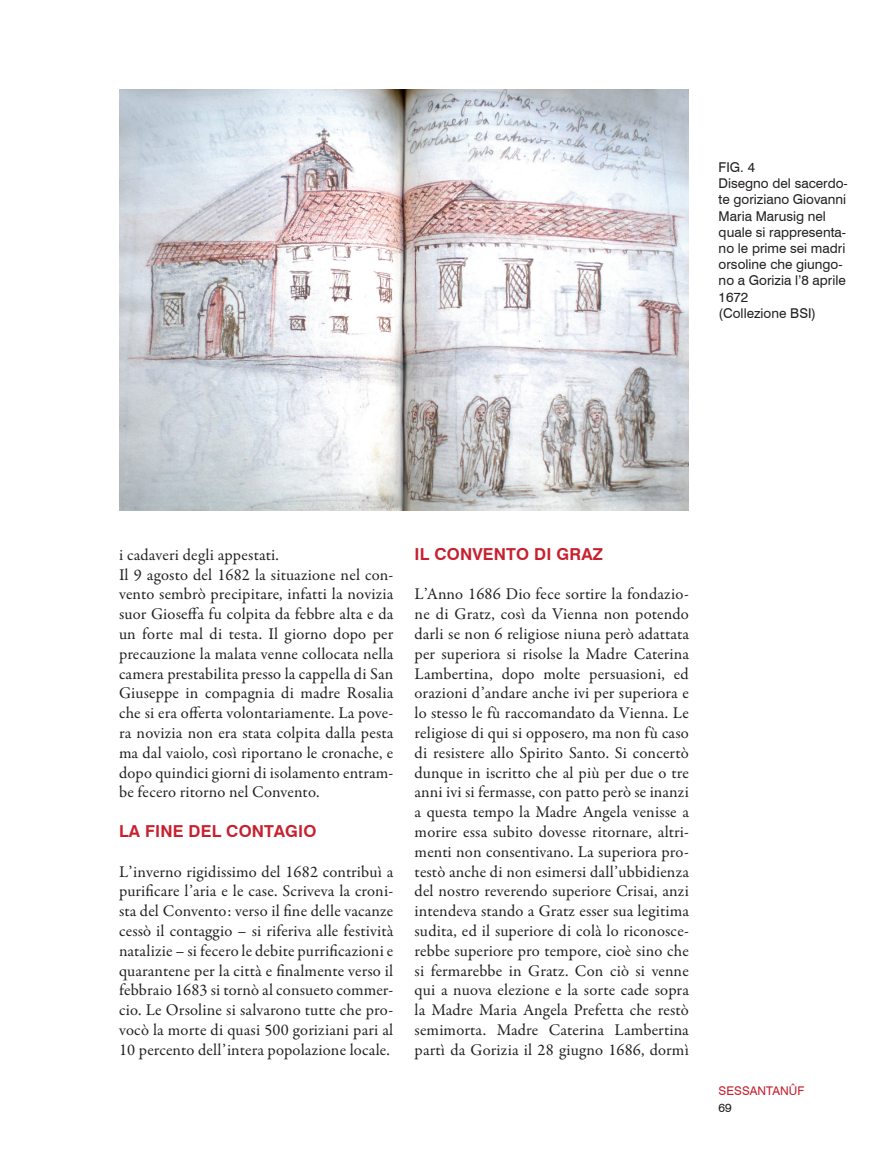
<style>
.page{position:relative;width:893px;height:1174px;background:#fff}
.page>*{position:absolute;margin:0;border:0;box-sizing:border-box;transform-origin:0 0}
.t1{font:16.5px/19.8px "Garamond Premr Pro";letter-spacing:.01em;color:#231f20;text-align:justify}
.t2{font:700 16.5px "Swiss 721 BT";letter-spacing:.01em;color:#c7202f}
.t3{font:13.5px/16.2px "Swiss 721 BT";color:#231f20}
.t4{font:12px "Swiss 721 BT";color:#c7202f}
.t5{font:12px "Swiss 721 BT";color:#231f20}
</style>
<div class="page">
<img style="left:119px;top:89px;width:570px;height:421px">
<p class="t3" style="left:719px;top:158px;width:38px">FIG. 4</p>
<p class="t3" style="left:719px;top:175px;width:131px">Disegno del sacerdo&shy;te goriziano Giovanni<br>Maria Marusig nel quale si rappresenta&shy;no le prime sei madri orsoline che giungo&shy;no a Gorizia l’8 aprile<br>1672</p>
<p class="t3" style="left:719px;top:304px;width:99px">(Collezione BSI)</p>
<p class="t1" style="left:119px;top:545px;width:161px">i cadaveri degli appestati.</p>
<p class="t1" style="left:119px;top:565px;width:276px">Il 9 agosto del 1682 la situazione nel con&shy;vento sembrò precipitare, infatti la novizia suor Gioseffa fu colpita da febbre alta e da un forte mal di testa. Il giorno dopo per precauzione la malata venne collocata nella camera prestabilita presso la cappella di San Giuseppe in compagnia di madre Rosalia che si era offerta volontariamente. La pove&shy;ra novizia non era stata colpita dalla pesta ma dal vaiolo, così riportano le cronache, e dopo quindici giorni di isolamento entram&shy;be fecero ritorno nel Convento.</p>
<p class="t2" style="left:119px;top:819px;width:199px">LA FINE DEL CONTAGIO</p>
<p class="t1" style="left:119px;top:862px;width:276px">L’inverno rigidissimo del 1682 contribuì a purificare l’aria e le case. Scriveva la croni&shy;sta del Convento: verso il fine delle vacanze cessò il contaggio – si riferiva alle festività natalizie – si fecero le debite purrificazioni e quarantene per la città e finalmente verso il febbraio 1683 si tornò al consueto commer&shy;cio. Le Orsoline si salvarono tutte che pro&shy;vocò la morte di quasi 500 goriziani pari al 10 percento dell’intera popolazione locale.</p>
<p class="t2" style="left:415px;top:542px;width:190px">IL CONVENTO DI GRAZ</p>
<p class="t1" style="left:415px;top:584px;width:276px">L’Anno 1686 Dio fece sortire la fondazio&shy;ne di Gratz, così da Vienna non potendo darli se non 6 religiose niuna però adattata per superiora si risolse la Madre Caterina Lambertina, dopo molte persuasioni, ed orazioni d’andare anche ivi per superiora e lo stesso le fù raccomandato da Vienna. Le religiose di qui si opposero, ma non fù caso di resistere allo Spirito Santo. Si concertò dunque in iscritto che al più per due o tre anni ivi si fermasse, con patto però se inanzi a questa tempo la Madre Angela venisse a morire essa subito dovesse ritornare, altri&shy;menti non consentivano. La superiora pro&shy;testò anche di non esimersi dall’ubbidienza del nostro reverendo superiore Crisai, anzi intendeva stando a Gratz esser sua legitima sudita, ed il superiore di colà lo riconosce&shy;rebbe superiore pro tempore, cioè sino che si fermarebbe in Gratz. Con ciò si venne qui a nuova elezione e la sorte cade sopra la Madre Maria Angela Prefetta che restò semimorta. Madre Caterina Lambertina partì da Gorizia il 28 giugno 1686, dormì</p>
<p class="t4" style="left:719px;top:1082px;width:87px">SESSANTANÛF</p>
<p class="t5" style="left:719px;top:1099px;width:15px">69</p>
</div>
